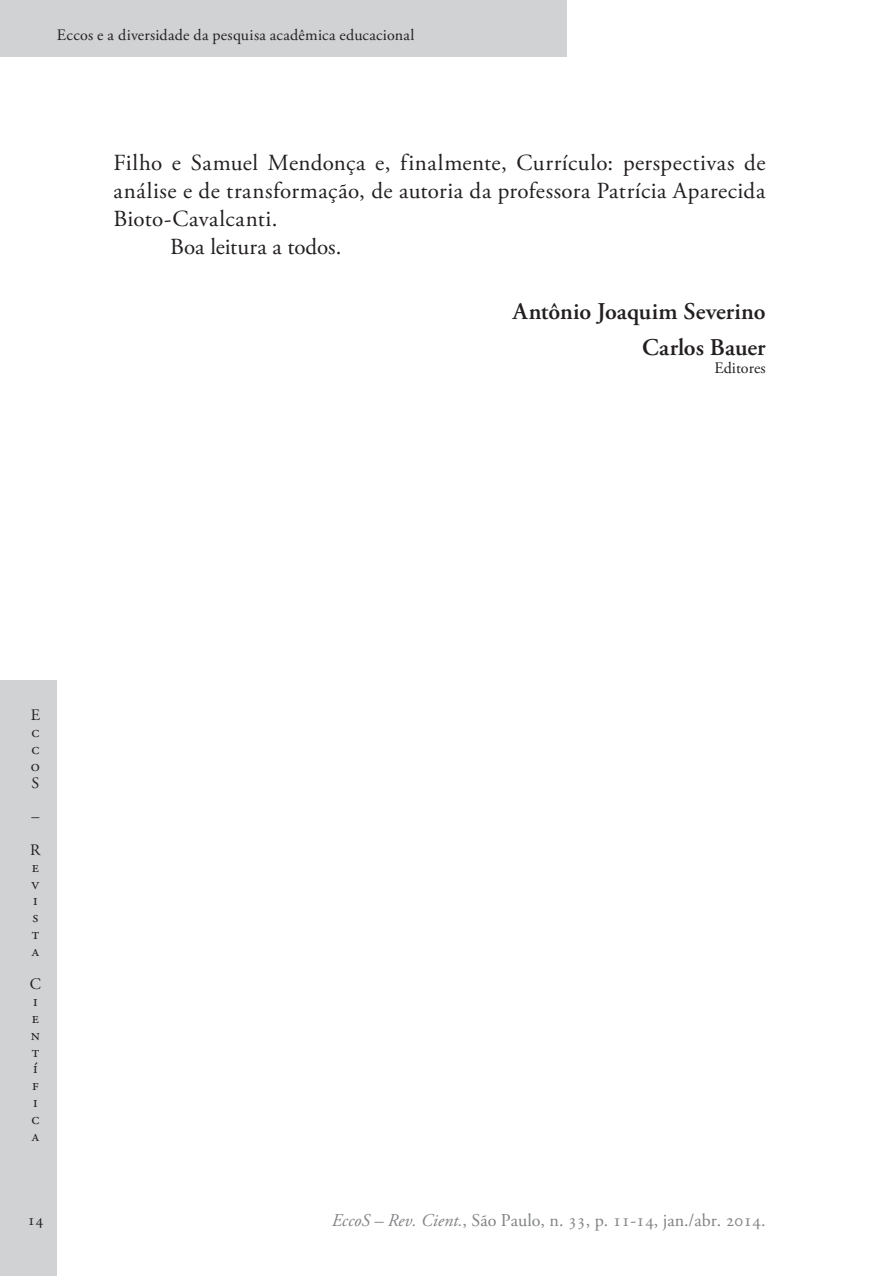
<style>
.page{position:relative;width:879px;height:1276px;background:#fff}
.page>*{position:absolute;margin:0;border:0;box-sizing:border-box;transform-origin:0 0}
.Ec_Autor{font:600 24px "Adobe Garamond Pro";letter-spacing:-.005em;color:#231f20}
.Ec_Normal{font:23px/28px "Adobe Garamond Pro";letter-spacing:.015em;color:#231f20;text-align:justify}
.t1{font:18px "Adobe Garamond Pro";color:#808285}
.Ec_Autor_creditos{font:16px/16.8px "Adobe Garamond Pro";letter-spacing:.01em;color:#231f20;text-align:justify}
.s1{font-style:italic}
</style>
<div class="page">
<div style="left:0;top:680px;width:57px;height:596px;background:#d1d2d4"></div>
<div style="left:0;top:0;width:567px;height:57px;background:#d1d2d4"></div>
<p class="Ec_Autor_creditos" style="left:57px;top:27px;width:359px">Eccos e a diversidade da pesquisa acadêmica educacional</p>
<p class="Ec_Normal" style="left:113px;top:150px;width:653px">Filho e Samuel Mendonça e, finalmente, Currículo: perspectivas de análise e de transformação, de autoria da professora Patrícia Aparecida Bioto-Cavalcanti.</p>
<p class="Ec_Normal" style="left:170px;top:234px;width:173px">Boa leitura a todos.</p>
<p class="Ec_Autor_creditos" style="left:31px;top:707px;width:11px">E c c o S</p>
<p class="Ec_Autor_creditos" style="left:30px;top:800px;width:12px;line-height:33.6px">–<br>R</p>
<p class="Ec_Autor_creditos" style="left:32px;top:859px;width:9px">e v i s t a</p>
<p class="Ec_Autor_creditos" style="left:30px;top:976px;width:13px;text-align:left">C i e n t í f i c a</p>
<p class="Ec_Autor" style="left:513px;top:297px;width:254px">Antônio Joaquim Severino</p>
<p class="Ec_Autor" style="left:642px;top:333px;width:125px">Carlos Bauer</p>
<p class="Ec_Autor_creditos" style="left:714px;top:360px;width:53px">Editores</p>
<p class="Ec_Autor_creditos" style="left:28px;top:1212px;width:17px">14</p>
<p class="t1" style="left:332px;top:1209px;width:435px"><span class="s1">EccoS – Rev. Cient.</span>, São Paulo, n. 33, p. 11-14, jan./abr. 2014.</p>
</div>
